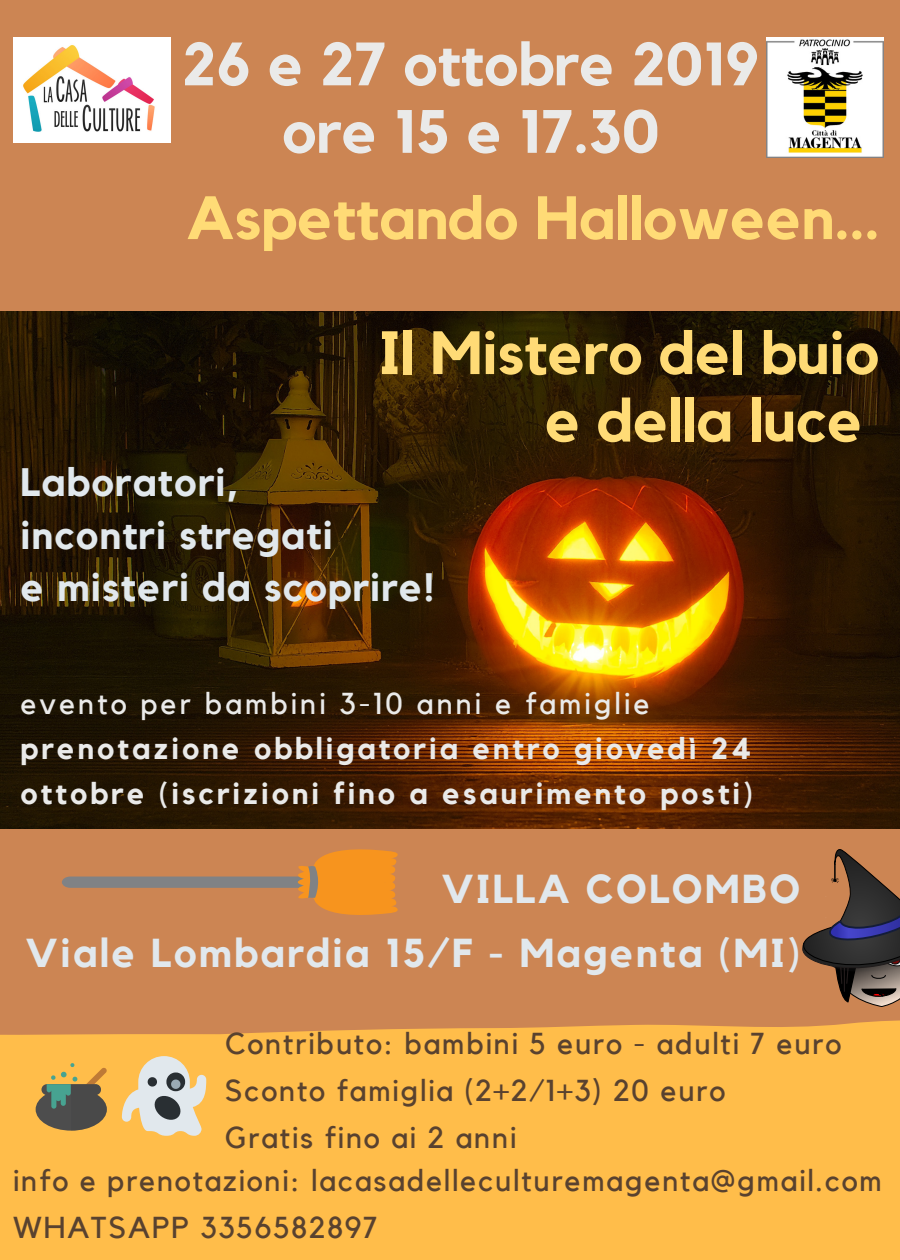
<style>
.page{position:relative;width:900px;height:1260px;background:#cc8553}
.page>*{position:absolute;margin:0;border:0;box-sizing:border-box;transform-origin:0 0}
.t1{font:700 60.5px/67.5px "Kollektif";color:#ffdb76;text-align:right}
.t2{font:700 60.5px/67.5px "Kollektif";color:#eaeae9;text-align:center}
.t3{font:700 40.25px/63.8px "Kollektif";letter-spacing:.06em;color:#e1e8ed;text-align:right}
.t4{font:700 39.5px/52.5px "Kollektif";letter-spacing:.03em;color:#e1e8ed}
.t5{font:30.25px/47px "Kollektif";letter-spacing:.06em;color:#59422f}
.t6{font:700 30.25px/45px "Kollektif";letter-spacing:.1em;color:#eaeae9}
.t7{font:30.25px "Kollektif";letter-spacing:.1em;color:#eaeae9}
</style>
<div class="page">
<div style="left:0;top:1020px;width:900px;height:240px;background:#ffbd4a"></div>
<img style="left:13px;top:38px;width:158px;height:104px">
<img style="left:767px;top:38px;width:116px;height:120px">
<svg style="left:62px;top:849px;width:336px;height:66px"></svg>
<svg style="left:36px;top:1063px;width:71px;height:68px"></svg>
<svg style="left:802px;top:849px;width:98px;height:158px"></svg>
<svg style="left:122px;top:1056px;width:84px;height:80px"></svg>
<img style="left:0;top:311px;width:900px;height:518px">
<h1 class="t2" style="left:182px;top:33px;width:579px">26 e 27 ottobre 2019 ore 15 e 17.30</h1>
<h1 class="t1" style="left:186px;top:187px;width:695px">Aspettando Halloween...</h1>
<h1 class="t1" style="left:379px;top:322px;width:502px">Il Mistero del buio e della luce</h1>
<h3 class="t4" style="left:21px;top:458px;width:416px">Laboratori,<br>incontri stregati<br>e misteri da scoprire!</h3>
<p class="t7" style="left:21px;top:690px;width:630px">evento per bambini 3-10 anni e famiglie</p>
<p class="t6" style="left:21px;top:728px;width:734px">prenotazione obbligatoria entro giovedì 24 ottobre (iscrizioni fino a esaurimento posti)</p>
<h2 class="t3" style="left:26px;top:859px;width:776px">VILLA COLOMBO<br>Viale Lombardia 15/F - Magenta (MI)</h2>
<p class="t5" style="left:225px;top:1022px;width:618px">Contributo: bambini 5 euro - adulti 7 euro<br>Sconto famiglia (2+2/1+3) 20 euro<br>Gratis fino ai 2 anni</p>
<p class="t5" style="left:13px;top:1159px;width:870px">info e prenotazioni: lacasadelleculturemagenta@gmail.com<br>WHATSAPP 3356582897</p>
</div>
